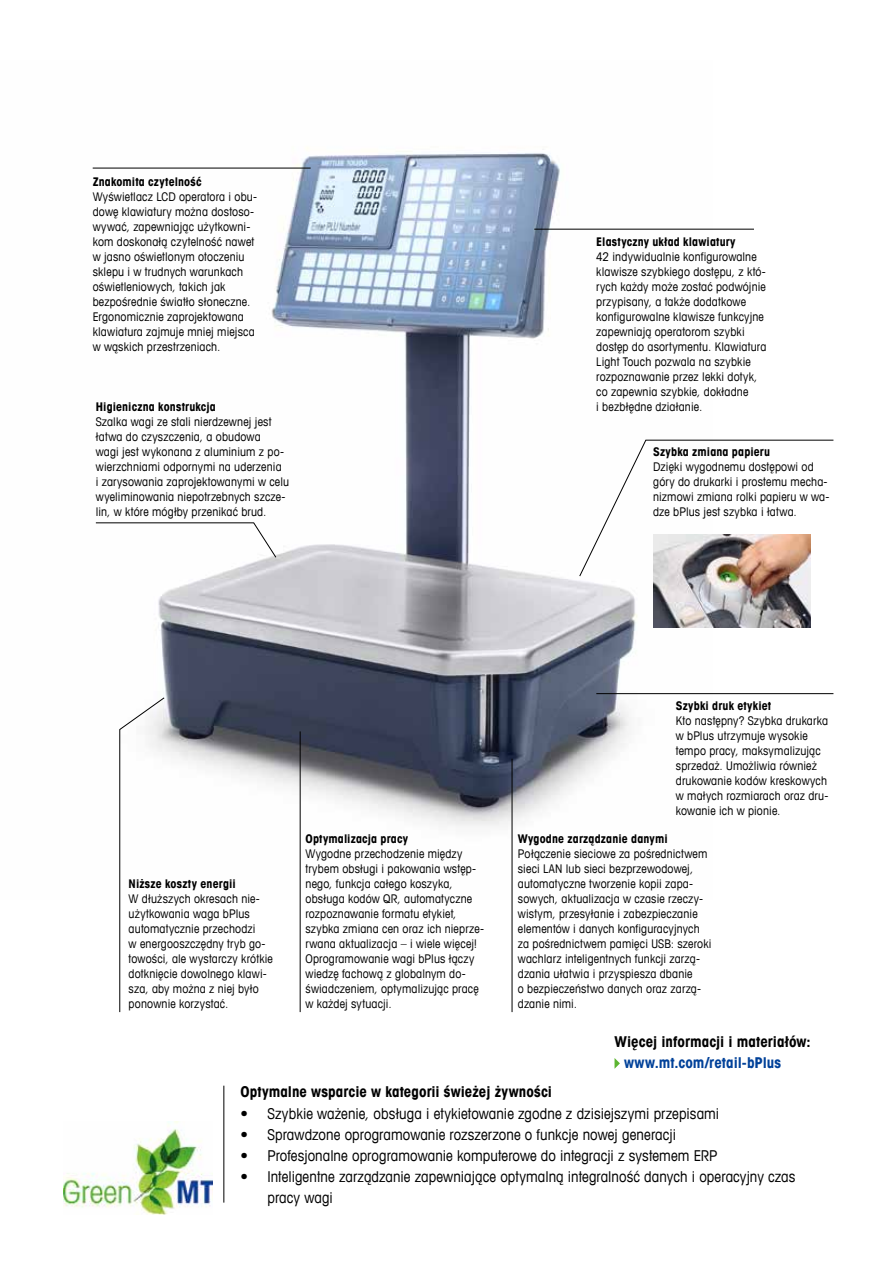
<style>
.page{position:relative;width:893px;height:1263px;background:#fff}
.page>*{position:absolute;margin:0;border:0;box-sizing:border-box;transform-origin:0 0}
.t1{font:condensed 15px/21px "Avant Garde Com";letter-spacing:.005em;color:#000}
.t2{font:700 condensed 15px "Avant Garde Com";letter-spacing:.005em;color:#000}
.t3{font:700 condensed 15px "Avant Garde Com";letter-spacing:.005em;color:#004199}
.t4{font:condensed 12px/15px "Avant Garde Com";letter-spacing:.015em;color:#000}
.t5{font:700 condensed 12px "Avant Garde Com";letter-spacing:.01em;color:#000}
</style>
<div class="page">
<img style="left:64px;top:1121px;width:148px;height:93px">
<img style="left:92px;top:147px;width:620px;height:753px">
<img style="left:653px;top:577px;width:157px;height:50px">
<hr style="left:512px;top:759px;width:1px;height:253px;background:#000">
<hr style="left:300px;top:731px;width:1px;height:281px;background:#000">
<svg style="left:119px;top:697px;width:46px;height:316px"></svg>
<hr style="left:534px;top:229px;width:220px;height:1px;background:#000">
<hr style="left:93px;top:168px;width:218px;height:1px;background:#000">
<hr style="left:596px;top:693px;width:237px;height:1px;background:#000">
<hr style="left:223px;top:1086px;width:1px;height:116px;background:#000">
<svg style="left:614px;top:1058px;width:6px;height:11px"></svg>
<svg style="left:95px;top:522px;width:182px;height:36px"></svg>
<svg style="left:579px;top:439px;width:255px;height:138px"></svg>
<p class="t5" style="left:93px;top:174px;width:110px">Znakomita czytelność</p>
<p class="t4" style="left:93px;top:189px;width:166px">Wyświetlacz LCD operatora i obu&shy;dowę klawiatury można dostoso&shy;wywać, zapewniając użytkowni&shy;kom doskonałą czytelność nawet w jasno oświetlonym otoczeniu sklepu i w trudnych warunkach oświetleniowych, takich jak bezpośrednie światło słoneczne.<br>Ergonomicznie zaprojektowana klawiatura zajmuje mniej miejsca w wąskich przestrzeniach.</p>
<p class="t5" style="left:96px;top:398px;width:122px">Higieniczna konstrukcja</p>
<p class="t4" style="left:96px;top:413px;width:195px">Szalka wagi ze stali nierdzewnej jest łatwa do czyszczenia, a obudowa<br>wagi jest wykonana z aluminium z po&shy;wierzchniami odpornymi na uderzenia<br>i zarysowania zaprojektowanymi w celu wyeliminowania niepotrzebnych szcze&shy;lin, w które mógłby przenikać brud.</p>
<p class="t5" style="left:596px;top:234px;width:141px">Elastyczny układ klawiatury</p>
<p class="t4" style="left:596px;top:249px;width:171px">42 indywidualnie konfigurowalne klawisze szybkiego dostępu, z któ&shy;rych każdy może zostać podwójnie przypisany, a także dodatkowe konfigurowalne klawisze funkcyjne zapewniają operatorom szybki dostęp do asortymentu. Klawiatura<br>Light Touch pozwala na szybkie rozpoznawanie przez lekki dotyk, co zapewnia szybkie, dokładne<br>i bezbłędne działanie.</p>
<p class="t5" style="left:653px;top:444px;width:118px">Szybka zmiana papieru</p>
<p class="t4" style="left:653px;top:459px;width:178px">Dzięki wygodnemu dostępowi od góry do drukarki i prostemu mecha&shy;nizmowi zmiana rolki papieru w wa&shy;dze bPlus jest szybka i łatwa.</p>
<p class="t5" style="left:129px;top:876px;width:109px">Niższe koszty energii</p>
<p class="t4" style="left:129px;top:891px;width:146px">W dłuższych okresach nie&shy;użytkowania waga bPlus automatycznie przechodzi<br>w energooszczędny tryb go&shy;towości, ale wystarczy krótkie dotknięcie dowolnego klawi&shy;sza, aby można z niej było ponownie korzystać.</p>
<p class="t5" style="left:305px;top:831px;width:104px">Optymalizacja pracy</p>
<p class="t4" style="left:305px;top:846px;width:180px">Wygodne przechodzenie między trybem obsługi i pakowania wstęp&shy;nego, funkcja całego koszyka, obsługa kodów QR, automatyczne rozpoznawanie formatu etykiet, szybka zmiana cen oraz ich nieprze&shy;rwana aktualizacja – i wiele więcej!<br>Oprogramowanie wagi bPlus łączy wiedzę fachową z globalnym do&shy;świadczeniem, optymalizując pracę w każdej sytuacji.</p>
<p class="t5" style="left:676px;top:698px;width:97px">Szybki druk etykiet</p>
<p class="t4" style="left:676px;top:713px;width:154px">Kto następny? Szybka drukarka w bPlus utrzymuje wysokie tempo pracy, maksymalizując sprzedaż. Umożliwia również drukowanie kodów kreskowych w małych rozmiarach oraz dru&shy;kowanie ich w pionie.</p>
<p class="t5" style="left:518px;top:831px;width:151px">Wygodne zarządzanie danymi</p>
<p class="t4" style="left:518px;top:846px;width:195px">Połączenie sieciowe za pośrednictwem sieci LAN lub sieci bezprzewodowej, automatyczne tworzenie kopii zapa&shy;sowych, aktualizacja w czasie rzeczy&shy;wistym, przesyłanie i zabezpieczanie elementów i danych konfiguracyjnych za pośrednictwem pamięci USB: szeroki wachlarz inteligentnych funkcji zarzą&shy;dzania ułatwia i przyspiesza dbanie<br>o bezpieczeństwo danych oraz zarzą&shy;dzanie nimi.</p>
<p class="t2" style="left:614px;top:1032px;width:198px">Więcej informacji i materiałów:</p>
<p class="t3" style="left:624px;top:1053px;width:159px">www.mt.com/retail-bPlus</p>
<p class="t2" style="left:240px;top:1082px;width:313px">Optymalne wsparcie w kategorii świeżej żywności</p>
<p class="t1" style="left:240px;top:1102px;width:480px">• Szybkie ważenie, obsługa i etykietowanie zgodne z dzisiejszymi przepisami</p>
<p class="t1" style="left:240px;top:1123px;width:437px">• Sprawdzone oprogramowanie rozszerzone o funkcje nowej generacji</p>
<p class="t1" style="left:240px;top:1144px;width:479px">• Profesjonalne oprogramowanie komputerowe do integracji z systemem ERP</p>
<p class="t1" style="left:267px;top:1165px;width:530px;text-indent:-27px">• Inteligentne zarządzanie zapewniające optymalną integralność danych i operacyjny czas pracy wagi</p>
</div>
